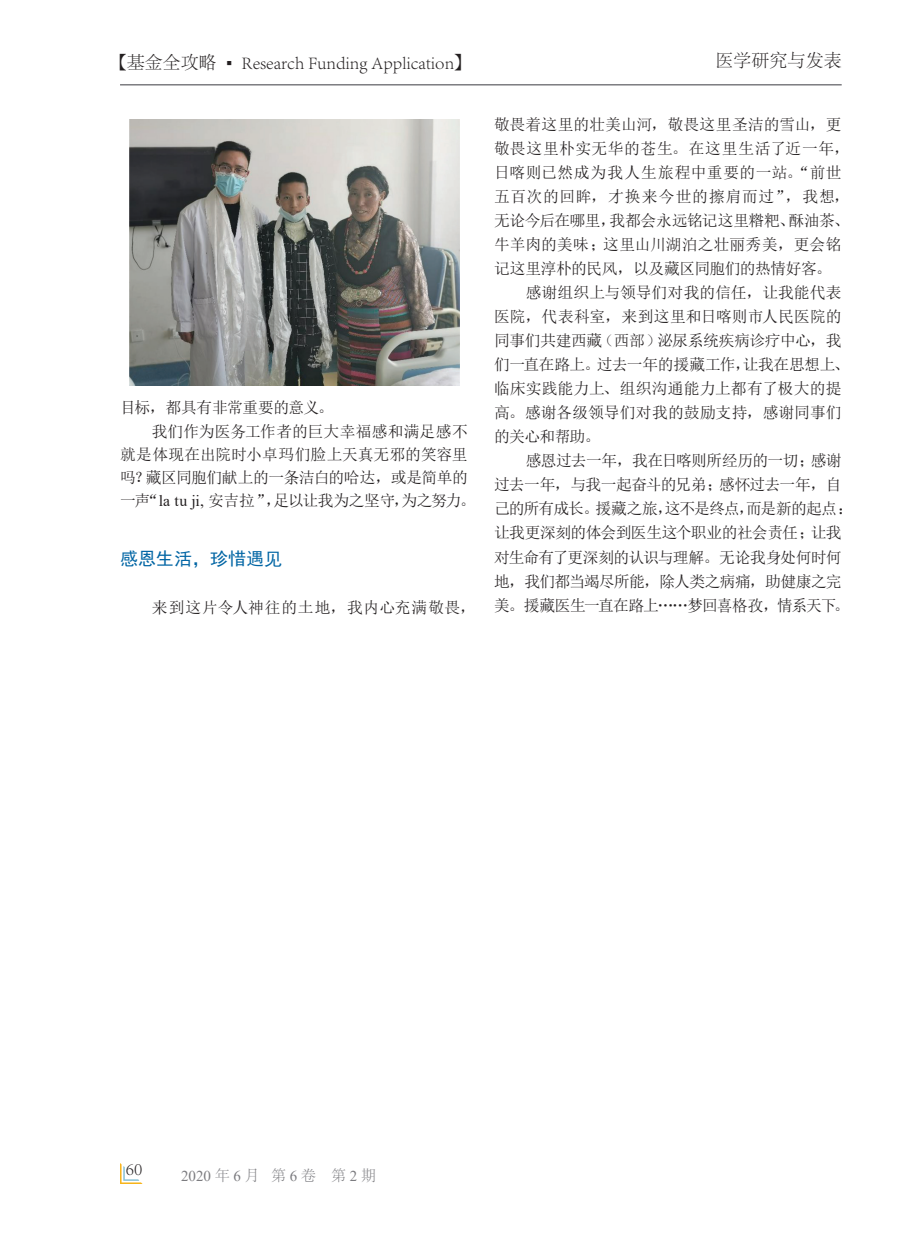
<style>
.page{position:relative;width:919px;height:1238px;background:#fff}
.page>*{position:absolute;margin:0;border:0;box-sizing:border-box;transform-origin:0 0}
.t1{font:300 18px "Adobe Song Std";color:#231f20}
.Heading1{font:18px "Sim Hei";color:#0065a4}
.Para{font:15.75px/24px "N Sim Sun";letter-spacing:-.025em;color:#231f20}
.ParaFirst{font:15.75px/24px "N Sim Sun";letter-spacing:.015em;color:#231f20}
.Para-2{font:15.75px/24px "N Sim Sun";letter-spacing:-.005em;color:#231f20}
.ParaFirst-2{font:15.75px "N Sim Sun";letter-spacing:.045em;color:#231f20}
.t2{font:15px "Times New Roman";color:#7c7c80}
.s1{font-family:"Adobe Fangsong Std";font-weight:400}
.s2{font-family:"Arial Narrow";font-weight:400}
.s3{font-family:"Times New Roman"}
.s4{font-family:"Adobe Song Std";font-weight:300}
</style>
<div class="page">
<hr style="left:120px;top:84px;width:721px;height:1px;background:#7c7c80">
<svg style="left:120px;top:1163px;width:22px;height:20px"></svg>
<img style="left:129px;top:119px;width:331px;height:266px">
<p class="t1" style="left:109px;top:52px;width:365px"><span class="s1">【</span>基金全攻略 <span class="s2">▪</span> Research Funding Application<span class="s1">】</span></p>
<p class="t1" style="left:715px;top:51px;width:127px">医学研究与发表</p>
<p class="Para" style="left:120px;top:396px;width:215px">目标，都具有非常重要的意义。</p>
<p class="Para" style="left:120px;top:419px;width:357px;line-height:23.1px;text-indent:32px">我们作为医务工作者的巨大幸福感和满足感不就是体现在出院时小卓玛们脸上天真无邪的笑容里吗？藏区同胞们献上的一条洁白的哈达，或是简单的一声“<span class="s3">la tu ji,</span> 安吉拉”，足以让我为之坚守，为之努力。</p>
<p class="Heading1" style="left:120px;top:549px;width:164px">感恩生活，珍惜遇见</p>
<p class="ParaFirst-2" style="left:152px;top:599px;width:325px">来到这片令人神往的土地，我内心充满敬畏，</p>
<p class="ParaFirst" style="left:494px;top:113px;width:357px">敬畏着这里的壮美山河，敬畏这里圣洁的雪山，更敬畏这里朴实无华的苍生。在这里生活了近一年，日喀则已然成为我人生旅程中重要的一站。“前世五百次的回眸，才换来今世的擦肩而过”，我想，无论今后在哪里，我都会永远铭记这里糌粑、酥油茶、牛羊肉的美味；这里山川湖泊之壮丽秀美，更会铭记这里淳朴的民风，以及藏区同胞们的热情好客。</p>
<p class="Para-2" style="left:494px;top:281px;width:357px;text-indent:32px">感谢组织上与领导们对我的信任，让我能代表医院，代表科室，来到这里和日喀则市人民医院的同事们共建西藏（西部）泌尿系统疾病诊疗中心，我们一直在路上。过去一年的援藏工作，让我在思想上、临床实践能力上、组织沟通能力上都有了极大的提高。感谢各级领导们对我的鼓励支持，感谢同事们的关心和帮助。</p>
<p class="Para" style="left:494px;top:449px;width:361px;text-indent:32px">感恩过去一年，我在日喀则所经历的一切；感谢过去一年，与我一起奋斗的兄弟；感怀过去一年，自己的所有成长。援藏之旅，这不是终点，而是新的起点：让我更深刻的体会到医生这个职业的社会责任；让我对生命有了更深刻的认识与理解。无论我身处何时何地，我们都当竭尽所能，除人类之病痛，助健康之完美。援藏医生一直在路上……梦回喜格孜，情系天下。</p>
<p class="t1" style="left:126px;top:1158px;width:18px">60</p>
<p class="t2" style="left:181px;top:1165px;width:196px">2020<span class="s4">年</span>6<span class="s4">月 第</span>6<span class="s4">卷 第</span>2<span class="s4">期</span></p>
</div>
